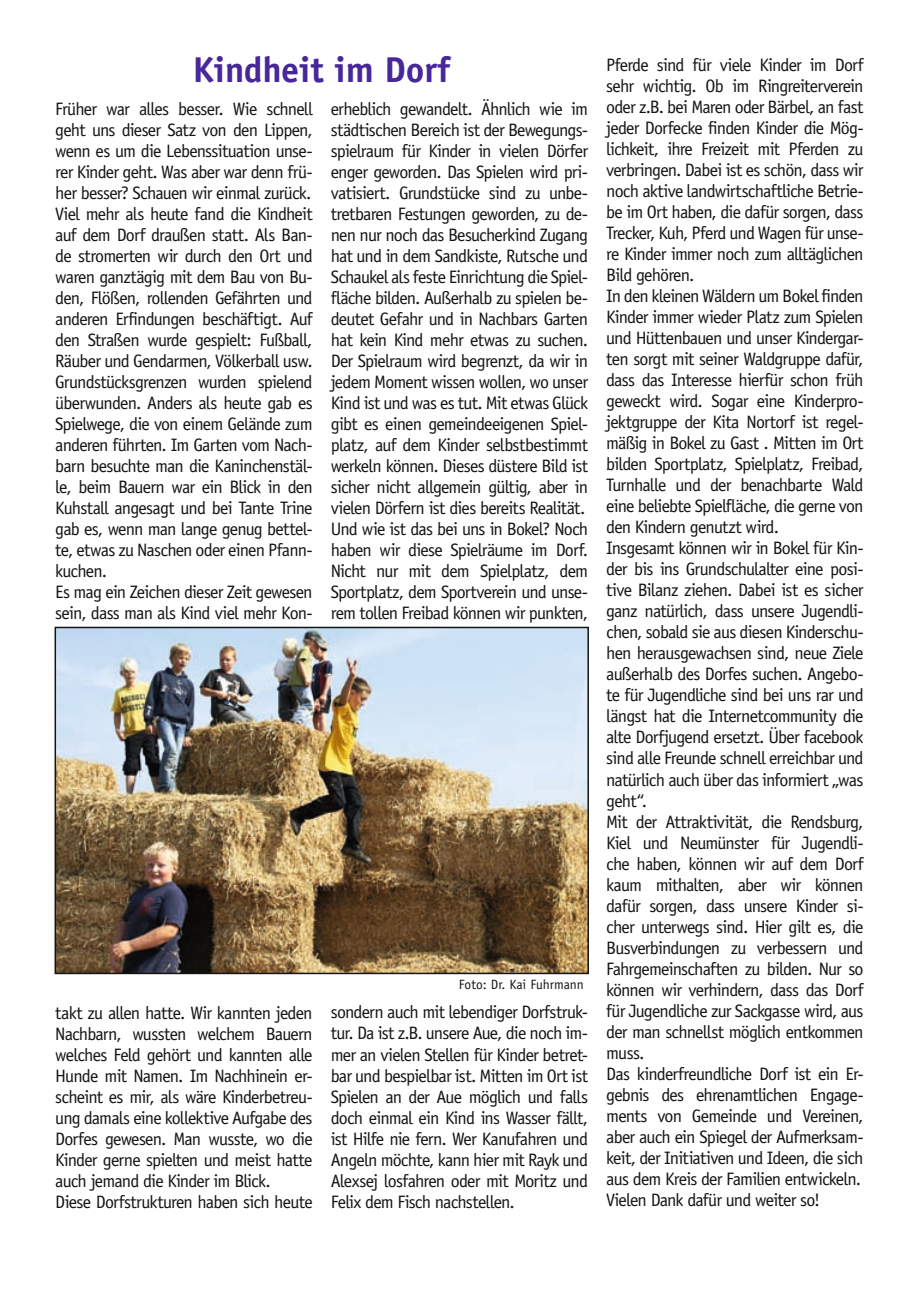
<style>
.page{position:relative;width:919px;height:1289px;background:#fff}
.page>*{position:absolute;margin:0;border:0;box-sizing:border-box;transform-origin:0 0}
.t1{font:700 36px "Officina Sans LT";color:#47279a}
.t2{font:18px/21px "Officina Sans LT";letter-spacing:-.045em;color:#131413}
.t3{font:13.5px "Officina Sans LT";color:#131413}
</style>
<div class="page">
<img style="left:58px;top:629px;width:528px;height:342px">
<div style="left:55px;top:626px;width:534px;height:348px;border:2px solid #131413"></div>
<h1 class="t1" style="left:193px;top:47px;width:259px">Kindheit im Dorf</h1>
<p class="t2" style="left:55px;top:98px;width:259px">Früher war alles besser. Wie schnell geht uns dieser Satz von den Lippen, wenn es um die Lebenssituation unse&shy;rer Kinder geht. Was aber war denn frü&shy;her besser? Schauen wir einmal zurück.<br>Viel mehr als heute fand die Kindheit auf dem Dorf draußen statt. Als Ban&shy;de stromerten wir durch den Ort und waren ganztägig mit dem Bau von Bu&shy;den, Flößen, rollenden Gefährten und anderen Erfindungen beschäftigt. Auf den Straßen wurde gespielt: Fußball, Räuber und Gendarmen, Völkerball usw.<br>Grundstücksgrenzen wurden spielend überwunden. Anders als heute gab es Spielwege, die von einem Gelände zum anderen führten. Im Garten vom Nach&shy;barn besuchte man die Kaninchenstäl&shy;le, beim Bauern war ein Blick in den Kuhstall angesagt und bei Tante Trine gab es, wenn man lange genug bettel&shy;te, etwas zu Naschen oder einen Pfann&shy;kuchen.<br>Es mag ein Zeichen dieser Zeit gewesen sein, dass man als Kind viel mehr Kon-</p>
<p class="t2" style="left:331px;top:98px;width:259px">erheblich gewandelt. Ähnlich wie im städtischen Bereich ist der Bewegungs&shy;spielraum für Kinder in vielen Dörfer enger geworden. Das Spielen wird pri&shy;vatisiert. Grundstücke sind zu unbe&shy;tretbaren Festungen geworden, zu de&shy;nen nur noch das Besucherkind Zugang hat und in dem Sandkiste, Rutsche und Schaukel als feste Einrichtung die Spiel&shy;fläche bilden. Außerhalb zu spielen be&shy;deutet Gefahr und in Nachbars Garten hat kein Kind mehr etwas zu suchen.<br>Der Spielraum wird begrenzt, da wir in jedem Moment wissen wollen, wo unser Kind ist und was es tut. Mit etwas Glück gibt es einen gemeindeeigenen Spiel&shy;platz, auf dem Kinder selbstbestimmt werkeln können. Dieses düstere Bild ist sicher nicht allgemein gültig, aber in vielen Dörfern ist dies bereits Realität.<br>Und wie ist das bei uns in Bokel? Noch haben wir diese Spielräume im Dorf.<br>Nicht nur mit dem Spielplatz, dem Sportplatz, dem Sportverein und unse&shy;rem tollen Freibad können wir punkten,</p>
<p class="t2" style="left:55px;top:1002px;width:259px">takt zu allen hatte. Wir kannten jeden Nachbarn, wussten welchem Bauern welches Feld gehört und kannten alle Hunde mit Namen. Im Nachhinein er&shy;scheint es mir, als wäre Kinderbetreu&shy;ung damals eine kollektive Aufgabe des Dorfes gewesen. Man wusste, wo die Kinder gerne spielten und meist hatte auch jemand die Kinder im Blick.<br>Diese Dorfstrukturen haben sich heute</p>
<p class="t3" style="left:459px;top:976px;width:127px">Foto: Dr. Kai Fuhrmann</p>
<p class="t2" style="left:331px;top:1001px;width:259px;text-align:justify">sondern auch mit lebendiger Dorfstruk&shy;tur. Da ist z.B. unsere Aue, die noch im&shy;mer an vielen Stellen für Kinder betret&shy;bar und bespielbar ist. Mitten im Ort ist Spielen an der Aue möglich und falls doch einmal ein Kind ins Wasser fällt, ist Hilfe nie fern. Wer Kanufahren und Angeln möchte, kann hier mit Rayk und Alexsej losfahren oder mit Moritz und Felix dem Fisch nachstellen.</p>
<p class="t2" style="left:606px;top:54px;width:259px">Pferde sind für viele Kinder im Dorf sehr wichtig. Ob im Ringreiterverein oder z.B. bei Maren oder Bärbel, an fast jeder Dorfecke finden Kinder die Mög&shy;lichkeit, ihre Freizeit mit Pferden zu verbringen. Dabei ist es schön, dass wir noch aktive landwirtschaftliche Betrie&shy;be im Ort haben, die dafür sorgen, dass Trecker, Kuh, Pferd und Wagen für unse&shy;re Kinder immer noch zum alltäglichen Bild gehören.<br>In den kleinen Wäldern um Bokel finden Kinder immer wieder Platz zum Spielen und Hüttenbauen und unser Kindergar&shy;ten sorgt mit seiner Waldgruppe dafür, dass das Interesse hierfür schon früh geweckt wird. Sogar eine Kinderpro&shy;jektgruppe der Kita Nortorf ist regel&shy;mäßig in Bokel zu Gast . Mitten im Ort bilden Sportplatz, Spielplatz, Freibad, Turnhalle und der benachbarte Wald eine beliebte Spielfläche, die gerne von den Kindern genutzt wird.<br>Insgesamt können wir in Bokel für Kin&shy;der bis ins Grundschulalter eine posi&shy;tive Bilanz ziehen. Dabei ist es sicher ganz natürlich, dass unsere Jugendli&shy;chen, sobald sie aus diesen Kinderschu&shy;hen herausgewachsen sind, neue Ziele außerhalb des Dorfes suchen. Angebo&shy;te für Jugendliche sind bei uns rar und längst hat die Internetcommunity die alte Dorfjugend ersetzt. Über facebook sind alle Freunde schnell erreichbar und natürlich auch über das informiert „was geht“.<br>Mit der Attraktivität, die Rendsburg, Kiel und Neumünster für Jugendli&shy;che haben, können wir auf dem Dorf kaum mithalten, aber wir können dafür sorgen, dass unsere Kinder si&shy;cher unterwegs sind. Hier gilt es, die Busverbindungen zu verbessern und Fahrgemeinschaften zu bilden. Nur so können wir verhindern, dass das Dorf für Jugendliche zur Sackgasse wird, aus der man schnellst möglich entkommen muss.<br>Das kinderfreundliche Dorf ist ein Er&shy;gebnis des ehrenamtlichen Engage&shy;ments von Gemeinde und Vereinen, aber auch ein Spiegel der Aufmerksam&shy;keit, der Initiativen und Ideen, die sich aus dem Kreis der Familien entwickeln.<br>Vielen Dank dafür und weiter so!</p>
</div>
